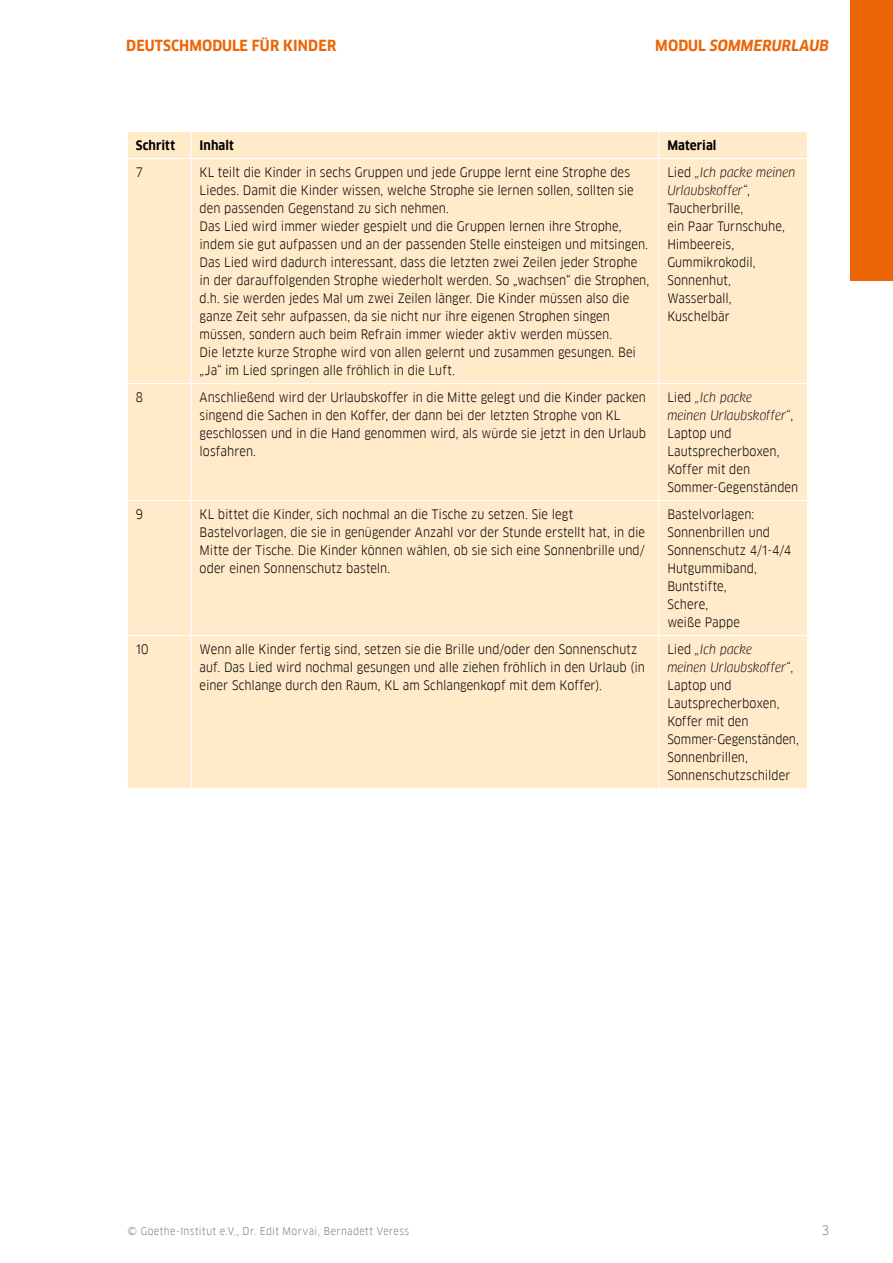
<style>
.page{position:relative;width:893px;height:1263px;background:#fff}
.page>*{position:absolute;margin:0;border:0;box-sizing:border-box;transform-origin:0 0}
.t1{font:700 15px "Goethe FF Clan";letter-spacing:.01em;color:#ec6608}
.t2{font:italic 700 15px "Goethe FF Clan";letter-spacing:.01em;color:#ec6608}
.t3{font:12.75px/18px "Goethe FF Clan";color:#000}
.t4{font:700 12.75px "Goethe FF Clan";letter-spacing:.005em;color:#000}
.t5{font:12.75px "Goethe FF Clan";color:#778186}
.t6{font:10.5px "Goethe FF Clan";letter-spacing:.04em;color:#778186}
.s1{font-style:normal}
.s2{font-style:italic}
</style>
<div class="page">
<div style="left:850px;top:0;width:43px;height:281px;background:#ec6608"></div>
<div style="left:128px;top:132px;width:679px;height:656px;background:#ffeaca"></div>
<hr style="left:190px;top:132px;width:2px;height:26px;background:#fff">
<svg style="left:658px;top:132px;width:1px;height:26px"></svg>
<hr style="left:127px;top:158px;width:64px;height:1px;background:#fff">
<hr style="left:191px;top:158px;width:468px;height:1px;background:#fff">
<hr style="left:190px;top:159px;width:2px;height:224px;background:#fff">
<hr style="left:659px;top:158px;width:149px;height:1px;background:#fff">
<hr style="left:658px;top:159px;width:1px;height:224px;background:#fff">
<hr style="left:127px;top:383px;width:64px;height:1px;background:#fff">
<hr style="left:191px;top:383px;width:468px;height:1px;background:#fff">
<hr style="left:190px;top:384px;width:2px;height:116px;background:#fff">
<hr style="left:659px;top:383px;width:149px;height:1px;background:#fff">
<hr style="left:658px;top:384px;width:1px;height:116px;background:#fff">
<hr style="left:127px;top:500px;width:64px;height:1px;background:#fff">
<hr style="left:191px;top:500px;width:468px;height:1px;background:#fff">
<hr style="left:190px;top:501px;width:2px;height:134px;background:#fff">
<hr style="left:659px;top:500px;width:149px;height:1px;background:#fff">
<hr style="left:658px;top:501px;width:1px;height:134px;background:#fff">
<hr style="left:127px;top:635px;width:64px;height:1px;background:#fff">
<hr style="left:191px;top:635px;width:468px;height:1px;background:#fff">
<hr style="left:190px;top:636px;width:2px;height:152px;background:#fff">
<hr style="left:659px;top:635px;width:149px;height:1px;background:#fff">
<hr style="left:658px;top:636px;width:1px;height:152px;background:#fff">
<p class="t1" style="left:126px;top:37px;width:212px">DEUTSCHMODULE FÜR KINDER</p>
<p class="t2" style="left:655px;top:37px;width:175px"><span class="s1">MODUL</span> SOMMERURLAUB</p>
<p class="t4" style="left:136px;top:138px;width:41px">Schritt</p>
<p class="t4" style="left:200px;top:138px;width:36px">Inhalt</p>
<p class="t4" style="left:667px;top:138px;width:51px">Material</p>
<p class="t3" style="left:136px;top:163px;width:9px">7</p>
<p class="t3" style="left:200px;top:163px;width:451px">KL teilt die Kinder in sechs Gruppen und jede Gruppe lernt eine Strophe des Liedes. Damit die Kinder wissen, welche Strophe sie lernen sollen, sollten sie den passenden Gegenstand zu sich nehmen.<br>Das Lied wird immer wieder gespielt und die Gruppen lernen ihre Strophe, indem sie gut aufpassen und an der passenden Stelle einsteigen und mitsingen.<br>Das Lied wird dadurch interessant, dass die letzten zwei Zeilen jeder Strophe in der darauffolgenden Strophe wiederholt werden. So „wachsen“ die Strophen, d.h. sie werden jedes Mal um zwei Zeilen länger. Die Kinder müssen also die ganze Zeit sehr aufpassen, da sie nicht nur ihre eigenen Strophen singen müssen, sondern auch beim Refrain immer wieder aktiv werden müssen.<br>Die letzte kurze Strophe wird von allen gelernt und zusammen gesungen. Bei „Ja“ im Lied springen alle fröhlich in die Luft.</p>
<p class="t3" style="left:667px;top:163px;width:129px">Lied <span class="s2">„Ich packe meinen<br>Urlaubskoffer“</span>,<br>Taucherbrille,<br>ein Paar Turnschuhe,<br>Himbeereis,<br>Gummikrokodil,<br>Sonnenhut,<br>Wasserball,<br>Kuschelbär</p>
<p class="t3" style="left:136px;top:388px;width:9px">8</p>
<p class="t3" style="left:200px;top:388px;width:448px">Anschließend wird der Urlaubskoffer in die Mitte gelegt und die Kinder packen singend die Sachen in den Koffer, der dann bei der letzten Strophe von KL geschlossen und in die Hand genommen wird, als würde sie jetzt in den Urlaub losfahren.</p>
<p class="t3" style="left:667px;top:388px;width:132px">Lied <span class="s2">„Ich packe<br>meinen Urlaubskoffer“</span>,<br>Laptop und<br>Lautsprecherboxen,<br>Koffer mit den<br>Sommer-Gegenständen</p>
<p class="t3" style="left:136px;top:505px;width:9px">9</p>
<p class="t3" style="left:200px;top:505px;width:447px">KL bittet die Kinder, sich nochmal an die Tische zu setzen. Sie legt Bastelvorlagen, die sie in genügender Anzahl vor der Stunde erstellt hat, in die Mitte der Tische. Die Kinder können wählen, ob sie sich eine Sonnenbrille und/ oder einen Sonnenschutz basteln.</p>
<p class="t3" style="left:667px;top:505px;width:126px">Bastelvorlagen:<br>Sonnenbrillen und<br>Sonnenschutz 4/1-4/4<br>Hutgummiband,<br>Buntstifte,<br>Schere,<br>weiße Pappe</p>
<p class="t3" style="left:136px;top:641px;width:14px">10</p>
<p class="t3" style="left:200px;top:641px;width:447px">Wenn alle Kinder fertig sind, setzen sie die Brille und/oder den Sonnenschutz auf. Das Lied wird nochmal gesungen und alle ziehen fröhlich in den Urlaub (in einer Schlange durch den Raum, KL am Schlangenkopf mit dem Koffer).</p>
<p class="t3" style="left:667px;top:641px;width:133px">Lied <span class="s2">„Ich packe<br>meinen Urlaubskoffer“</span>,<br>Laptop und<br>Lautsprecherboxen,<br>Koffer mit den<br>Sommer-Gegenständen,<br>Sonnenbrillen,<br>Sonnenschutzschilder</p>
<p class="t6" style="left:128px;top:1225px;width:283px">© Goethe-Institut e.V., Dr. Edit Morvai, Bernadett Veress</p>
<p class="t5" style="left:822px;top:1223px;width:9px">3</p>
</div>
